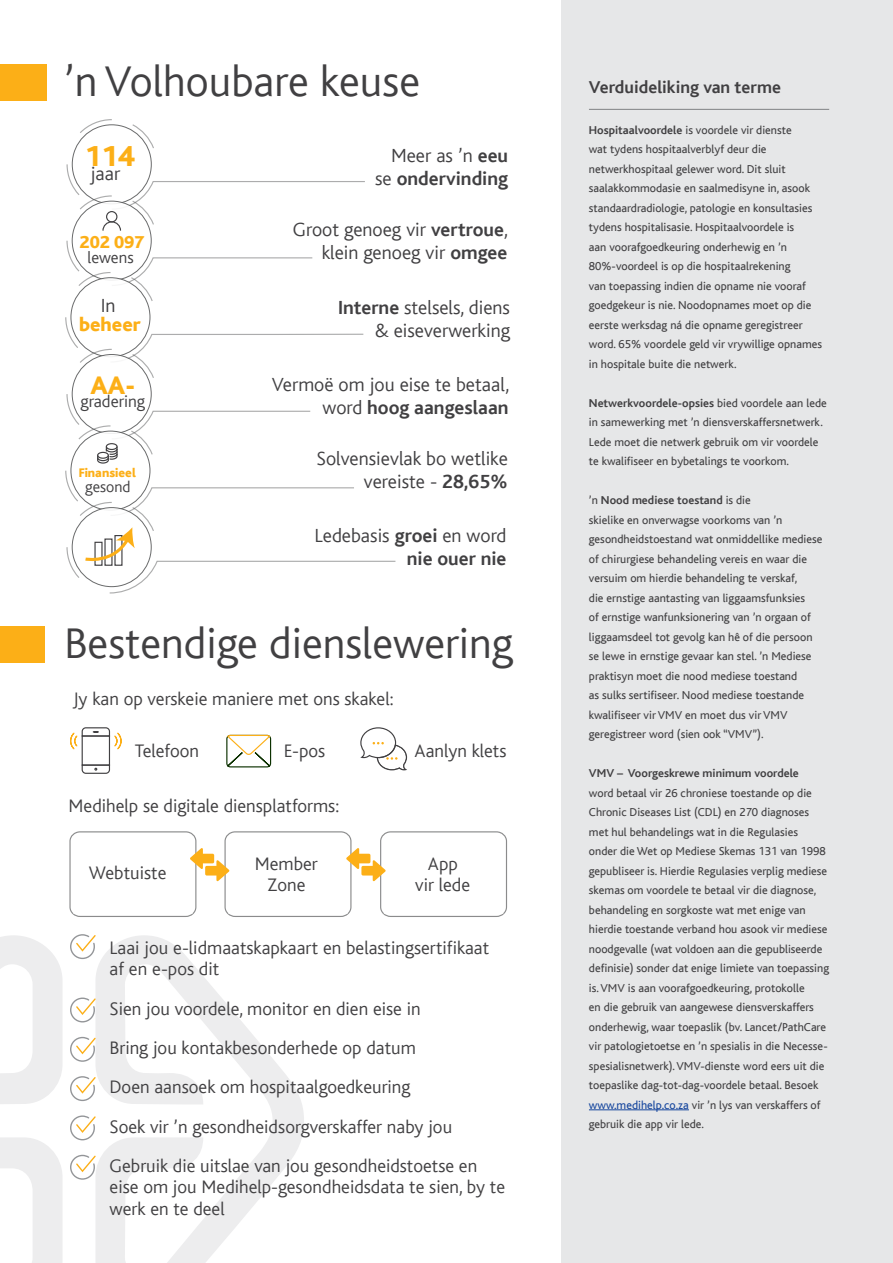
<style>
.page{position:relative;width:893px;height:1263px;background:#fff}
.page>*{position:absolute;margin:0;border:0;box-sizing:border-box;transform-origin:0 0}
.t1{font:300 45px "Bliss";color:#414042}
.t2{font:800 29.7px "Bliss";color:#fcaf17}
.t3{font:800 26.7px "Bliss";color:#fcaf17}
.t4{font:800 20.25px "Bliss";color:#fcaf17}
.t5{font:300 19.95px/23.1px "Bliss";color:#414042;text-align:right}
.t6{font:700 19.95px/23.1px "Bliss";color:#414042;text-align:right}
.t7{font:300 19.8px "Bliss";color:#414042}
.t8{font:300 19.05px/21.6px "Bliss";color:#414042}
.t9{font:700 18px "Bliss";color:#414042}
.t10{font:800 18px "Bliss";color:#fcaf17}
.t11{font:300 17.55px "Bliss";color:#414042}
.t12{font:300 16.95px "Bliss";color:#414042}
.t13{font:300 16.05px "Bliss";color:#414042}
.t14{font:800 13.05px "Bliss";color:#fcaf17}
.t15{font:12px/19.5px "Bliss";color:#414042}
.t16{font:700 12px "Bliss";color:#414042}
.s1{font-weight:300}
.s2{font-weight:700}
.s3{color:#17479e}
</style>
<div class="page">
<svg style="left:96px;top:935px;width:208px;height:328px"></svg>
<svg style="left:0;top:935px;width:62px;height:328px"></svg>
<div style="left:561px;top:0;width:332px;height:1263px;background:#e6e7e8"></div>
<hr style="left:589px;top:1109px;width:100px;height:1px;background:#17479e">
<hr style="left:589px;top:109px;width:240px;height:1px;background:#808285">
<div style="left:0;top:64px;width:47px;height:37px;background:#fcaf17"></div>
<svg style="left:226px;top:734px;width:46px;height:34px"></svg>
<div style="left:82px;top:735px;width:28px;height:31px;border:1px solid #414042"></div>
<svg style="left:70px;top:727px;width:52px;height:24px"></svg>
<svg style="left:81px;top:764px;width:30px;height:10px"></svg>
<svg style="left:360px;top:727px;width:48px;height:44px"></svg>
<svg style="left:69px;top:831px;width:438px;height:86px"></svg>
<svg style="left:80px;top:119px;width:32px;height:14px"></svg>
<svg style="left:132px;top:124px;width:22px;height:24px"></svg>
<div style="left:72px;top:125px;width:79px;height:79px;background:#fff;border-radius:50%"></div>
<svg style="left:67px;top:164px;width:298px;height:68px"></svg>
<svg style="left:66px;top:241px;width:246px;height:60px"></svg>
<div style="left:71px;top:278px;width:79px;height:79px;background:#fff;border-radius:50%"></div>
<svg style="left:65px;top:317px;width:298px;height:61px"></svg>
<div style="left:72px;top:354px;width:79px;height:80px;background:#fff;border-radius:50%"></div>
<svg style="left:66px;top:394px;width:244px;height:70px"></svg>
<svg style="left:65px;top:471px;width:330px;height:122px"></svg>
<svg style="left:70px;top:934px;width:26px;height:25px"></svg>
<svg style="left:70px;top:997px;width:26px;height:25px"></svg>
<svg style="left:70px;top:1037px;width:26px;height:25px"></svg>
<svg style="left:70px;top:1076px;width:26px;height:25px"></svg>
<svg style="left:70px;top:1115px;width:26px;height:25px"></svg>
<svg style="left:70px;top:1155px;width:26px;height:25px"></svg>
<div style="left:0;top:626px;width:44px;height:36px;background:#fcaf17"></div>
<h1 class="t1" style="left:64px;top:57px;width:357px">’n Volhoubare keuse</h1>
<h2 class="t2" style="left:85px;top:141px;width:51px">114</h2>
<h3 class="t7" style="left:91px;top:163px;width:31px">jaar</h3>
<h3 class="t10" style="left:80px;top:232px;width:66px">202 097</h3>
<h3 class="t12" style="left:87px;top:249px;width:48px">lewens</h3>
<h3 class="t5" style="left:101px;top:294px;width:16px">In</h3>
<h3 class="t4" style="left:79px;top:313px;width:63px">beheer</h3>
<h3 class="t3" style="left:90px;top:371px;width:46px">AA-</h3>
<h3 class="t11" style="left:80px;top:392px;width:66px">gradering</h3>
<p class="t14" style="left:79px;top:466px;width:59px">Finansieel</p>
<h3 class="t13" style="left:85px;top:478px;width:47px">gesond</h3>
<h3 class="t6" style="left:375px;top:144px;width:135px"><span class="s1">Meer as ’n</span> eeu <span class="s1">se</span> ondervinding</h3>
<h3 class="t5" style="left:293px;top:218px;width:217px">Groot genoeg vir <span class="s2">vertroue</span>, klein genoeg vir <span class="s2">omgee</span></h3>
<h3 class="t5" style="left:338px;top:296px;width:174px"><span class="s2">Interne</span> stelsels, diens &amp; eiseverwerking</h3>
<h3 class="t5" style="left:272px;top:373px;width:239px">Vermoë om jou eise te betaal, word <span class="s2">hoog aangeslaan</span></h3>
<h3 class="t5" style="left:317px;top:447px;width:193px">Solvensievlak bo wetlike vereiste - <span class="s2">28,65%</span></h3>
<h3 class="t5" style="left:314px;top:524px;width:194px">Ledebasis <span class="s2">groei</span> en word <span class="s2">nie ouer nie</span></h3>
<h1 class="t1" style="left:64px;top:620px;width:451px">Bestendige dienslewering</h1>
<h3 class="t8" style="left:73px;top:689px;width:322px">Jy kan op verskeie maniere met ons skakel:</h3>
<h3 class="t8" style="left:135px;top:740px;width:66px">Telefoon</h3>
<h3 class="t8" style="left:284px;top:740px;width:43px">E-pos</h3>
<h3 class="t8" style="left:415px;top:740px;width:93px">Aanlyn klets</h3>
<h3 class="t8" style="left:69px;top:795px;width:272px">Medihelp se digitale diensplatforms:</h3>
<h3 class="t8" style="left:89px;top:863px;width:79px">Webtuiste</h3>
<h3 class="t8" style="left:255px;top:853px;width:65px;text-align:center">Member<br>Zone</h3>
<h3 class="t8" style="left:415px;top:853px;width:56px;text-align:center">App<br>vir lede</h3>
<h3 class="t8" style="left:110px;top:937px;width:381px">Laai jou e-lidmaatskapkaart en belastingsertifikaat af en e-pos dit</h3>
<h3 class="t8" style="left:110px;top:989px;width:369px;line-height:39.3px">Sien jou voordele, monitor en dien eise in<br>Bring jou kontakbesonderhede op datum<br>Doen aansoek om hospitaalgoedkeuring<br>Soek vir ’n gesondheidsorgverskaffer naby jou Gebruik die uitslae van jou gesondheidstoetse en</h3>
<h3 class="t8" style="left:110px;top:1177px;width:397px">eise om jou Medihelp-gesondheidsdata te sien, by te werk en te deel</h3>
<h3 class="t9" style="left:589px;top:78px;width:193px">Verduideliking van terme</h3>
<p class="t15" style="left:589px;top:120px;width:235px"><span class="s2">Hospitaalvoordele</span> is voordele vir dienste<br>wat tydens hospitaalverblyf deur die netwerkhospitaal gelewer word. Dit sluit saalakkommodasie en saalmedisyne in, asook standaardradiologie, patologie en konsultasies tydens hospitalisasie. Hospitaalvoordele is<br>aan voorafgoedkeuring onderhewig en ’n 80%-voordeel is op die hospitaalrekening<br>van toepassing indien die opname nie vooraf goedgekeur is nie. Noodopnames moet op die eerste werksdag ná die opname geregistreer word. 65% voordele geld vir vrywillige opnames in hospitale buite die netwerk.</p>
<p class="t15" style="left:589px;top:393px;width:239px"><span class="s2">Netwerkvoordele-opsies</span> bied voordele aan lede in samewerking met ’n diensverskaffersnetwerk.<br>Lede moet die netwerk gebruik om vir voordele te kwalifiseer en bybetalings te voorkom.</p>
<p class="t15" style="left:589px;top:491px;width:235px">’n <span class="s2">Nood mediese toestand</span> is die<br>skielike en onverwagse voorkoms van ’n gesondheidstoestand wat onmiddellike mediese of chirurgiese behandeling vereis en waar die versuim om hierdie behandeling te verskaf,<br>die ernstige aantasting van liggaamsfunksies<br>of ernstige wanfunksionering van ’n orgaan of liggaamsdeel tot gevolg kan hê of die persoon se lewe in ernstige gevaar kan stel. ’n Mediese praktisyn moet die nood mediese toestand<br>as sulks sertifiseer. Nood mediese toestande kwalifiseer vir VMV en moet dus vir VMV geregistreer word (sien ook “VMV”).</p>
<p class="t16" style="left:589px;top:767px;width:211px">VMV – Voorgeskrewe minimum voordele</p>
<p class="t15" style="left:589px;top:783px;width:242px">word betaal vir 26 chroniese toestande op die Chronic Diseases List (CDL) en 270 diagnoses met hul behandelings wat in die Regulasies onder die Wet op Mediese Skemas 131 van 1998 gepubliseer is. Hierdie Regulasies verplig mediese skemas om voordele te betaal vir die diagnose, behandeling en sorgkoste wat met enige van hierdie toestande verband hou asook vir mediese noodgevalle (wat voldoen aan die gepubliseerde definisie) sonder dat enige limiete van toepassing is. VMV is aan voorafgoedkeuring, protokolle<br>en die gebruik van aangewese diensverskaffers onderhewig, waar toepaslik (bv. Lancet/PathCare vir patologietoetse en ’n spesialis in die Necesse&shy;spesialisnetwerk). VMV-dienste word eers uit die toepaslike dag-tot-dag-voordele betaal. Besoek <span class="s3">www.medihelp.co.za</span> vir ’n lys van verskaffers of gebruik die app vir lede.</p>
</div>
